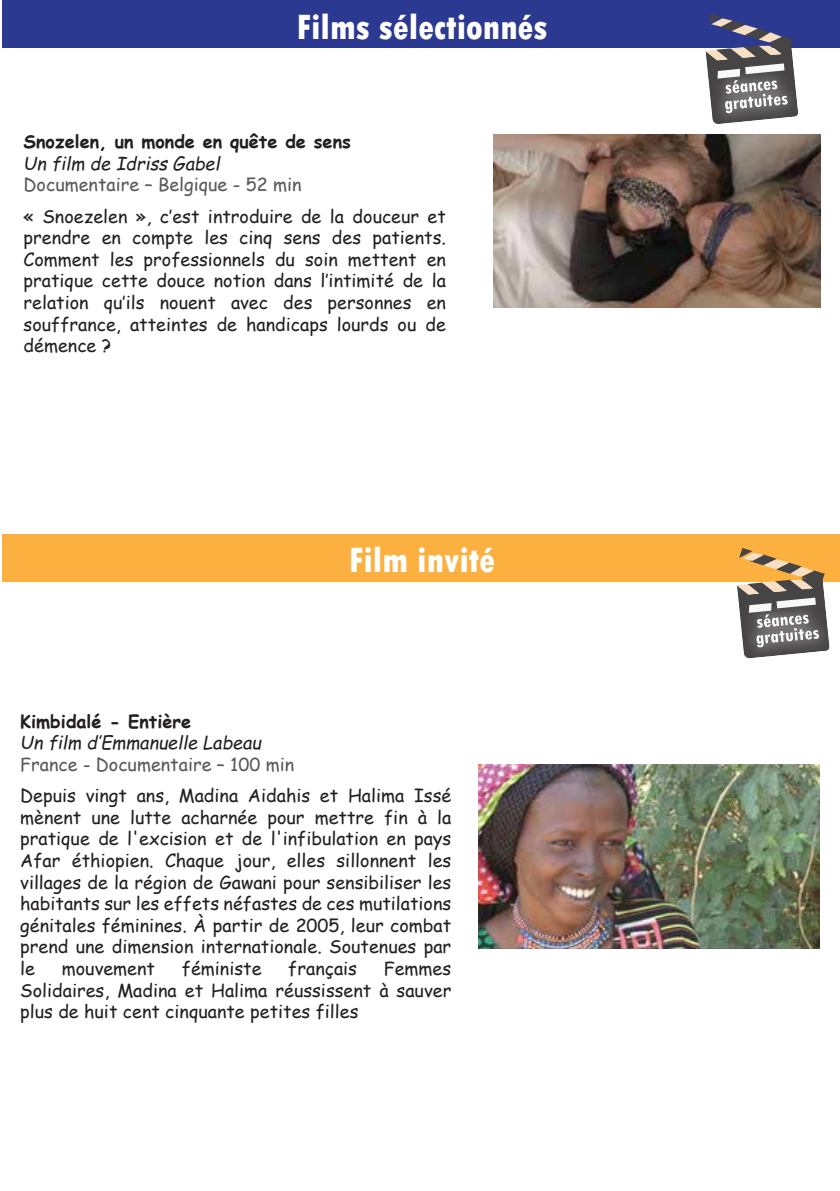
<style>
.page{position:relative;width:840px;height:1191px;background:#fff}
.page>*{position:absolute;margin:0;border:0;box-sizing:border-box;transform-origin:0 0}
.t1{font:800 condensed 36.8px "Tw Cen";color:#fff}
.t2{font:18px/21.6px "Comic Sans MS";color:#231f20;text-align:justify}
.t3{font:18px "Comic Sans MS";color:#58595b}
.t4{font:700 18px "Comic Sans MS";color:#231f20}
.t5{font:italic 18px "Comic Sans MS";color:#231f20}
</style>
<div class="page">
<img style="left:493px;top:135px;width:326px;height:172px">
<div style="left:2px;top:534px;width:837px;height:47px;background:#fbb040"></div>
<img style="left:478px;top:765px;width:341px;height:183px">
<svg style="left:736px;top:548px;width:93px;height:110px"></svg>
<div style="left:2px;top:1px;width:837px;height:47px;background:#2b3990"></div>
<svg style="left:705px;top:14px;width:92px;height:110px"></svg>
<h1 class="t1" style="left:296px;top:5px;width:252px">Films sélectionnés</h1>
<p class="t4" style="left:24px;top:128px;width:328px">Snozelen, un monde en quête de sens</p>
<p class="t5" style="left:24px;top:150px;width:198px">Un film de Idriss Gabel</p>
<p class="t3" style="left:24px;top:171px;width:279px">Documentaire – Belgique - 52 min</p>
<p class="t2" style="left:24px;top:205px;width:423px">« Snoezelen », c‛est introduire de la douceur et prendre en compte les cinq sens des patients.<br>Comment les professionnels du soin mettent en pratique cette douce notion dans l‛intimité de la relation qu‛ils nouent avec des personnes en souffrance, atteintes de handicaps lourds ou de démence ?</p>
<h1 class="t1" style="left:348px;top:539px;width:148px">Film invité</h1>
<p class="t4" style="left:20px;top:708px;width:172px">Kimbidalé - Entière</p>
<p class="t5" style="left:20px;top:729px;width:242px">Un film d‛Emmanuelle Labeau</p>
<p class="t3" style="left:20px;top:751px;width:275px">France - Documentaire – 100 min</p>
<p class="t2" style="left:20px;top:784px;width:432px">Depuis vingt ans, Madina Aidahis et Halima Issé mènent une lutte acharnée pour mettre fin à la pratique de l'excision et de l'infibulation en pays Afar éthiopien. Chaque jour, elles sillonnent les villages de la région de Gawani pour sensibiliser les habitants sur les effets néfastes de ces mutilations génitales féminines. À partir de 2005, leur combat prend une dimension internationale. Soutenues par le</p>
<p class="t2" style="left:62px;top:957px;width:95px">mouvement</p>
<p class="t2" style="left:182px;top:957px;width:81px">féministe</p>
<p class="t2" style="left:288px;top:957px;width:70px">français</p>
<p class="t2" style="left:20px;top:957px;width:432px;text-indent:363px">Femmes Solidaires, Madina et Halima réussissent à sauver plus de huit cent cinquante petites filles</p>
</div>
